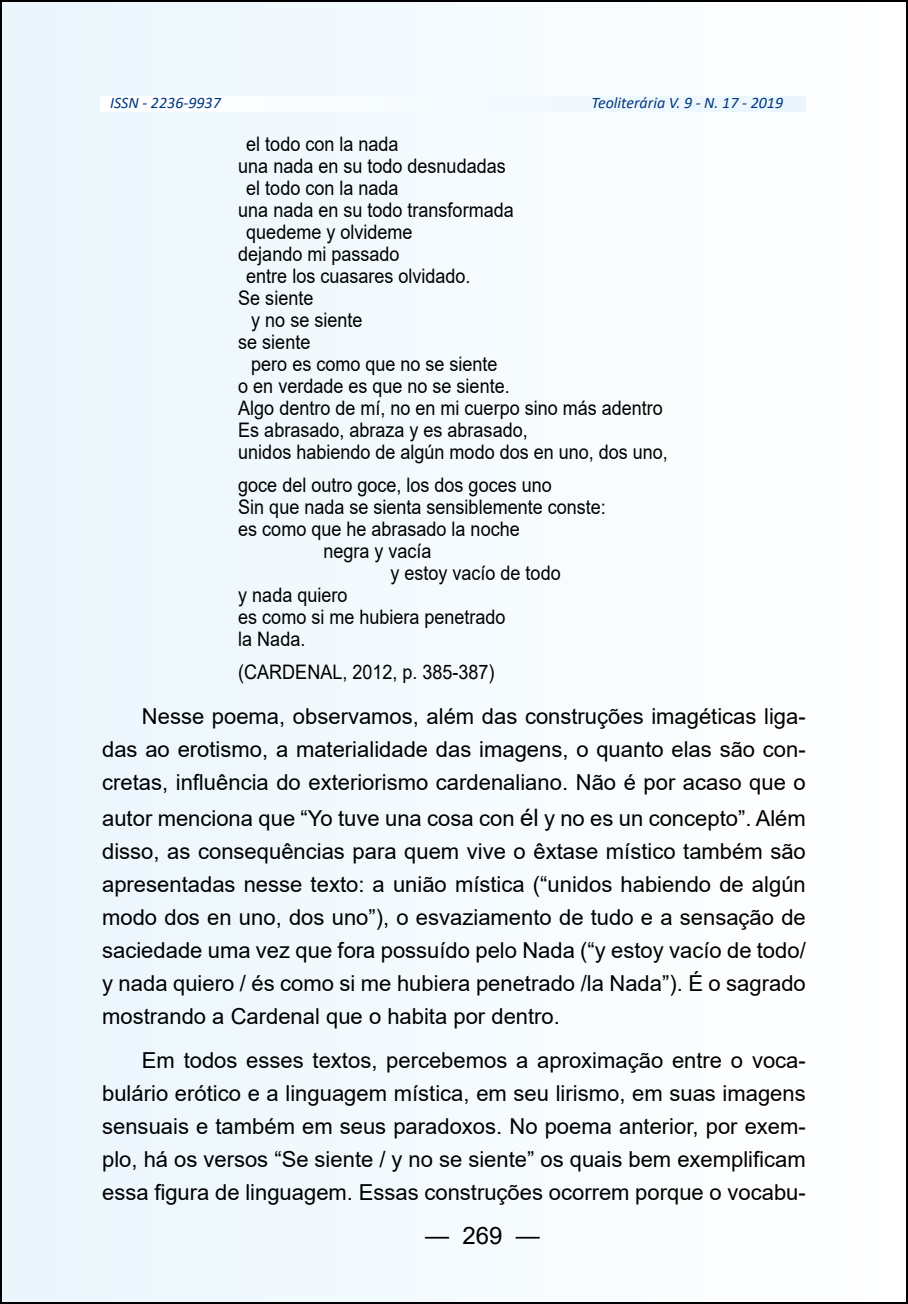
<style>
.page{position:relative;width:908px;height:1304px;background:#fff}
.page>*{position:absolute;margin:0;border:0;box-sizing:border-box;transform-origin:0 0}
.t1{font:24px "Arial";color:#000}
.t2{font:22px/33px "Arial";color:#000;text-align:justify}
.t3{font:20px "Arial";color:#000;scale:.9 1}
.t4{font:italic 16px "Calibri";color:#003882}
.s1{font-size:24px}
</style>
<div class="page">
<div style="left:1px;top:1px;width:905px;height:1302px;background:#f4fbfe"></div>
<p class="t4" style="left:110px;top:92px;width:112px">ISSN - 2236-9937</p>
<p class="t4" style="left:591px;top:92px;width:193px">Teoliterária V. 9 - N. 17 - 2019</p>
<p class="t3" style="left:246px;top:130px;width:170px">el todo con la nada</p>
<p class="t3" style="left:238px;top:152px;width:298px">una nada en su todo desnudadas</p>
<p class="t3" style="left:246px;top:174px;width:170px">el todo con la nada</p>
<p class="t3" style="left:238px;top:196px;width:307px">una nada en su todo transformada</p>
<p class="t3" style="left:246px;top:218px;width:186px">quedeme y olvideme</p>
<p class="t3" style="left:238px;top:240px;width:180px">dejando mi passado</p>
<p class="t3" style="left:246px;top:262px;width:250px">entre los cuasares olvidado.</p>
<p class="t3" style="left:238px;top:284px;width:85px">Se siente</p>
<p class="t3" style="left:251px;top:306px;width:125px">y no se siente</p>
<p class="t3" style="left:238px;top:328px;width:82px">se siente</p>
<p class="t3" style="left:251px;top:350px;width:275px">pero es como que no se siente</p>
<p class="t3" style="left:238px;top:372px;width:303px">o en verdade es que no se siente.</p>
<p class="t3" style="left:238px;top:394px;width:473px">Algo dentro de mí, no en mi cuerpo sino más adentro</p>
<p class="t3" style="left:238px;top:416px;width:323px">Es abrasado, abraza y es abrasado,</p>
<p class="t3" style="left:238px;top:438px;width:478px">unidos habiendo de algún modo dos en uno, dos uno,</p>
<p class="t3" style="left:238px;top:471px;width:349px">goce del outro goce, los dos goces uno</p>
<p class="t3" style="left:238px;top:493px;width:409px">Sin que nada se sienta sensiblemente conste:</p>
<p class="t3" style="left:238px;top:515px;width:314px">es como que he abrasado la noche</p>
<p class="t3" style="left:323px;top:537px;width:122px">negra y vacía</p>
<p class="t3" style="left:390px;top:559px;width:190px">y estoy vacío de todo</p>
<p class="t3" style="left:238px;top:581px;width:123px">y nada quiero</p>
<p class="t3" style="left:238px;top:603px;width:298px">es como si me hubiera penetrado</p>
<p class="t3" style="left:238px;top:625px;width:76px">la Nada.</p>
<p class="t3" style="left:238px;top:659px;width:286px">(CARDENAL, 2012, p. 385-387)</p>
<p class="t2" style="left:102px;top:699px;width:704px;text-indent:40px">Nesse poema, observamos, além das construções imagéticas liga&shy;das ao erotismo, a materialidade das imagens, o quanto elas são con&shy;cretas, influência do exteriorismo cardenaliano. Não é por acaso que o</p>
<p class="t2" style="left:102px;top:801px;width:705px">autor menciona que “Yo tuve una cosa con <span class="s1">él</span> y no es un concepto”. Além disso, as consequências para quem vive o êxtase místico também são apresentadas nesse texto: a união mística (“unidos habiendo de algún modo dos en uno, dos uno”), o esvaziamento de tudo e a sensação de saciedade uma vez que fora possuído pelo Nada (“y estoy vacío de todo/ y nada quiero / és como si me hubiera penetrado /la Nada”). É o sagrado mostrando a Cardenal que o habita por dentro.</p>
<p class="t2" style="left:102px;top:1044px;width:704px;text-indent:40px">Em todos esses textos, percebemos a aproximação entre o voca&shy;bulário erótico e a linguagem mística, em seu lirismo, em suas imagens sensuais e também em seus paradoxos. No poema anterior, por exem&shy;plo, há os versos “Se siente / y no se siente” os quais bem exemplificam essa figura de linguagem. Essas construções ocorrem porque o vocabu-</p>
<p class="t1" style="left:425px;top:1218px;width:116px">— 269 —</p>
</div>
